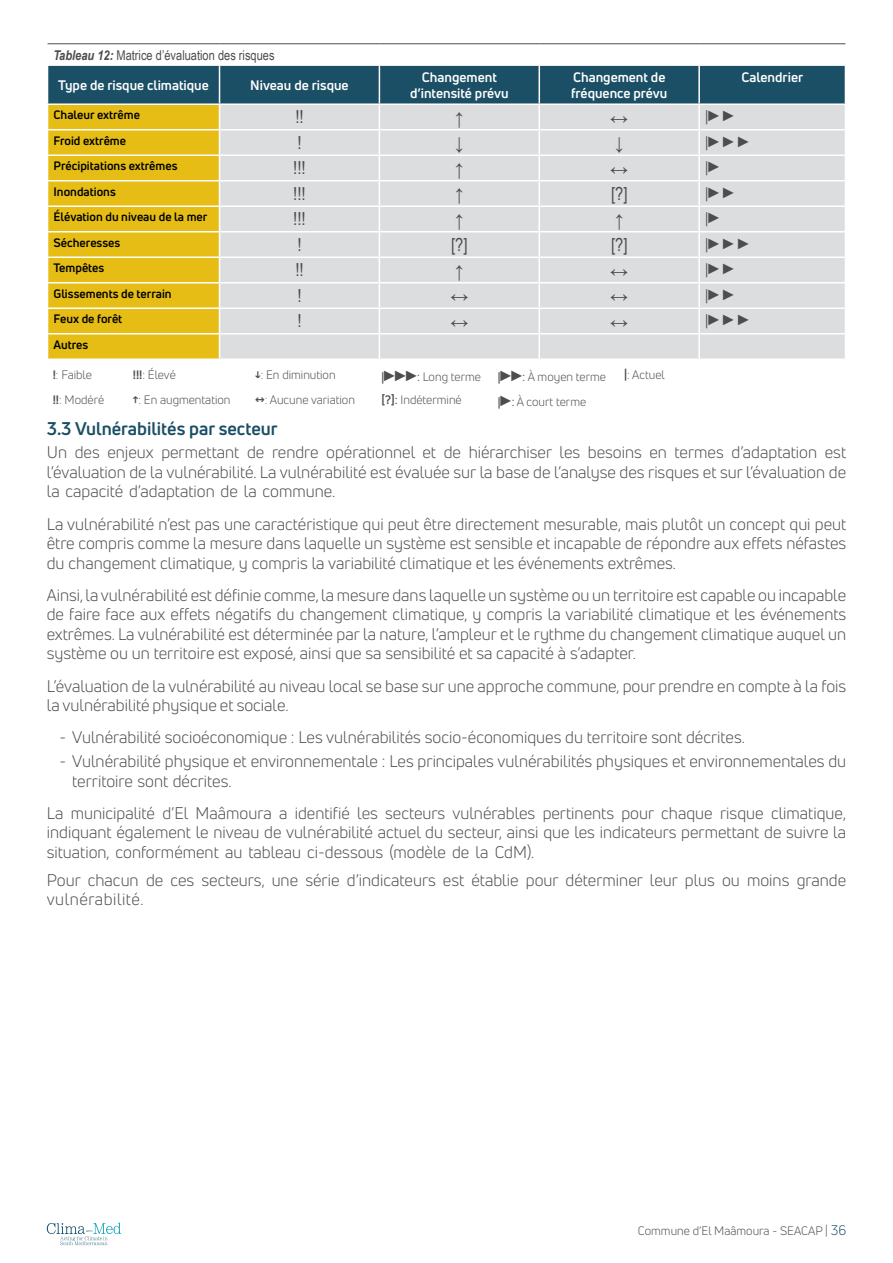
<style>
.page{position:relative;width:893px;height:1263px;background:#fff}
.page>*{position:absolute;margin:0;border:0;box-sizing:border-box;transform-origin:0 0}
.t1{font:18px "Arial Narrow";color:#4d4d4f}
.t2{font:700 18px "Uni Neue";color:#194e65}
.t3{font:16.5px/19.5px "Uni Neue";color:#4d4d4f;text-align:justify}
.t4{font:15px "Arial Narrow";color:#4d4d4f}
.t5{font:700 13.5px/16.2px "Uni Neue";color:#fff;text-align:center}
.t6{font:13.5px "Arial Narrow";color:#4d4d4f}
.t7{font:12px "Uni Neue";color:#4d4d4f}
.t8{font:700 12px "Uni Neue";color:#000101}
.s1{font-weight:700;font-style:italic}
.s2{font-weight:700}
.s3{font-family:"Arial Narrow";font-weight:700}
.s4{font-family:"Arial Narrow";font-weight:700;font-size:15px}
.s5{font-family:"Arial Narrow"}
.s6{font-style:inherit}
.s7{font-size:13.5px;color:#194e65}
</style>
<div class="page">
<svg style="left:47px;top:1222px;width:74px;height:23px"></svg>
<svg style="left:47px;top:66px;width:799px;height:292px;background:#c7c7ad"></svg>
<hr style="left:48px;top:44px;width:172px;height:1px;background:#4d4d4f">
<hr style="left:220px;top:44px;width:159px;height:1px;background:#4d4d4f">
<hr style="left:379px;top:44px;width:160px;height:1px;background:#4d4d4f">
<hr style="left:539px;top:44px;width:160px;height:1px;background:#4d4d4f">
<hr style="left:699px;top:44px;width:146px;height:1px;background:#4d4d4f">
<p class="t6" style="left:54px;top:45px;width:223px"><span class="s1">Tableau 12:</span> Matrice d’évaluation des risques</p>
<p class="t5" style="left:58px;top:77px;width:152px">Type de risque climatique</p>
<p class="t5" style="left:250px;top:77px;width:100px">Niveau de risque</p>
<p class="t5" style="left:410px;top:69px;width:100px">Changement d’intensité prévu</p>
<p class="t5" style="left:571px;top:69px;width:98px;text-align:left">Changement de fréquence prévu</p>
<p class="t5" style="left:741px;top:69px;width:63px">Calendrier</p>
<p class="t8" style="left:54px;top:107px;width:88px">Chaleur extrême</p>
<p class="t1" style="left:295px;top:104px;width:10px">!!</p>
<p class="t1" style="left:455px;top:104px;width:10px">↑</p>
<p class="t1" style="left:610px;top:104px;width:19px">↔</p>
<p class="t4" style="left:705px;top:105px;width:34px">|►►</p>
<p class="t8" style="left:54px;top:133px;width:74px">Froid extrême</p>
<p class="t1" style="left:297px;top:129px;width:6px">!</p>
<p class="t1" style="left:455px;top:129px;width:10px">↓</p>
<p class="t1" style="left:615px;top:129px;width:10px">↓</p>
<p class="t4" style="left:705px;top:130px;width:49px">|►►►</p>
<p class="t8" style="left:54px;top:158px;width:126px">Précipitations extrêmes</p>
<p class="t1" style="left:293px;top:155px;width:14px">!!!</p>
<p class="t1" style="left:455px;top:155px;width:10px">↑</p>
<p class="t1" style="left:610px;top:155px;width:19px">↔</p>
<p class="t4" style="left:705px;top:156px;width:20px">|►</p>
<p class="t8" style="left:54px;top:184px;width:64px">Inondations</p>
<p class="t1" style="left:293px;top:180px;width:14px">!!!</p>
<p class="t1" style="left:455px;top:180px;width:10px">↑</p>
<p class="t1" style="left:611px;top:180px;width:18px">[?]</p>
<p class="t4" style="left:705px;top:181px;width:34px">|►►</p>
<p class="t8" style="left:54px;top:209px;width:155px">Élévation du niveau de la mer</p>
<p class="t1" style="left:293px;top:206px;width:14px">!!!</p>
<p class="t1" style="left:455px;top:206px;width:10px">↑</p>
<p class="t1" style="left:615px;top:206px;width:10px">↑</p>
<p class="t4" style="left:705px;top:207px;width:20px">|►</p>
<p class="t8" style="left:54px;top:235px;width:68px">Sécheresses</p>
<p class="t1" style="left:297px;top:231px;width:6px">!</p>
<p class="t1" style="left:451px;top:231px;width:18px">[?]</p>
<p class="t1" style="left:611px;top:231px;width:18px">[?]</p>
<p class="t4" style="left:705px;top:232px;width:49px">|►►►</p>
<p class="t8" style="left:54px;top:260px;width:52px">Tempêtes</p>
<p class="t1" style="left:295px;top:257px;width:10px">!!</p>
<p class="t1" style="left:455px;top:257px;width:10px">↑</p>
<p class="t1" style="left:610px;top:257px;width:19px">↔</p>
<p class="t4" style="left:705px;top:258px;width:34px">|►►</p>
<p class="t8" style="left:54px;top:286px;width:120px">Glissements de terrain</p>
<p class="t1" style="left:297px;top:282px;width:6px">!</p>
<p class="t1" style="left:450px;top:282px;width:19px">↔</p>
<p class="t1" style="left:610px;top:282px;width:19px">↔</p>
<p class="t4" style="left:705px;top:283px;width:34px">|►►</p>
<p class="t8" style="left:54px;top:311px;width:70px">Feux de forêt</p>
<p class="t1" style="left:297px;top:308px;width:6px">!</p>
<p class="t1" style="left:450px;top:308px;width:19px">↔</p>
<p class="t1" style="left:610px;top:308px;width:19px">↔</p>
<p class="t4" style="left:705px;top:309px;width:49px">|►►►</p>
<p class="t8" style="left:54px;top:337px;width:36px">Autres</p>
<p class="t7" style="left:53px;top:368px;width:41px"><span class="s2">!</span>: Faible</p>
<p class="t7" style="left:133px;top:368px;width:45px"><span class="s2">!!!</span>: Élevé</p>
<p class="t7" style="left:255px;top:368px;width:82px"><span class="s2">↓</span>: En diminution</p>
<p class="t7" style="left:381px;top:370px;width:101px"><span class="s3">|</span><span class="s4">► ►►</span><span class="s5">:</span> Long terme</p>
<p class="t7" style="left:498px;top:370px;width:110px"><span class="s3">|</span><span class="s4">► ►</span><span class="s5">:</span> À moyen terme</p>
<p class="t7" style="left:624px;top:368px;width:42px"><span class="s2">|</span>: Actuel</p>
<p class="t7" style="left:53px;top:393px;width:53px"><span class="s2">!!</span>: Modéré</p>
<p class="t7" style="left:133px;top:393px;width:99px"><span class="s2">↑</span>: En augmentation</p>
<p class="t7" style="left:255px;top:393px;width:101px"><span class="s2">↔</span>: Aucune variation</p>
<p class="t7" style="left:381px;top:393px;width:82px"><span class="s2">[?]</span><span class="s6">:</span> Indéterminé</p>
<p class="t7" style="left:498px;top:395px;width:90px"><span class="s3">|</span><span class="s4">►</span><span class="s5">:</span> À court terme</p>
<p class="t2" style="left:47px;top:417px;width:232px">3.3 Vulnérabilités par secteur</p>
<p class="t3" style="left:47px;top:442px;width:801px">Un des enjeux permettant de rendre opérationnel et de hiérarchiser les besoins en termes d’adaptation est l’évaluation de la vulnérabilité. La vulnérabilité est évaluée sur la base de l’analyse des risques et sur l’évaluation de la capacité d’adaptation de la commune.</p>
<p class="t3" style="left:47px;top:514px;width:801px">La vulnérabilité n’est pas une caractéristique qui peut être directement mesurable, mais plutôt un concept qui peut être compris comme la mesure dans laquelle un système est sensible et incapable de répondre aux effets néfastes du changement climatique, y compris la variabilité climatique et les événements extrêmes.</p>
<p class="t3" style="left:47px;top:585px;width:801px">Ainsi, la vulnérabilité est définie comme, la mesure dans laquelle un système ou un territoire est capable ou incapable de faire face aux effets négatifs du changement climatique, y compris la variabilité climatique et les événements extrêmes. La vulnérabilité est déterminée par la nature, l’ampleur et le rythme du changement climatique auquel un système ou un territoire est exposé, ainsi que sa sensibilité et sa capacité à s’adapter.</p>
<p class="t3" style="left:47px;top:676px;width:801px">L’évaluation de la vulnérabilité au niveau local se base sur une approche commune, pour prendre en compte à la fois la vulnérabilité physique et sociale.</p>
<p class="t3" style="left:60px;top:728px;width:687px">- Vulnérabilité socioéconomique : Les vulnérabilités socio-économiques du territoire sont décrites.</p>
<p class="t3" style="left:72px;top:751px;width:775px;text-indent:-13px">- Vulnérabilité physique et environnementale : Les principales vulnérabilités physiques et environnementales du territoire sont décrites.</p>
<p class="t3" style="left:47px;top:803px;width:801px">La municipalité d’El Maâmoura a identifié les secteurs vulnérables pertinents pour chaque risque climatique, indiquant également le niveau de vulnérabilité actuel du secteur, ainsi que les indicateurs permettant de suivre la situation, conformément au tableau ci-dessous (modèle de la CdM).</p>
<p class="t3" style="left:47px;top:870px;width:801px">Pour chacun de ces secteurs, une série d’indicateurs est établie pour déterminer leur plus ou moins grande vulnérabilité.</p>
<p class="t7" style="left:638px;top:1224px;width:210px">Commune d’El Maâmoura - SEACAP | <span class="s7">36</span></p>
</div>
